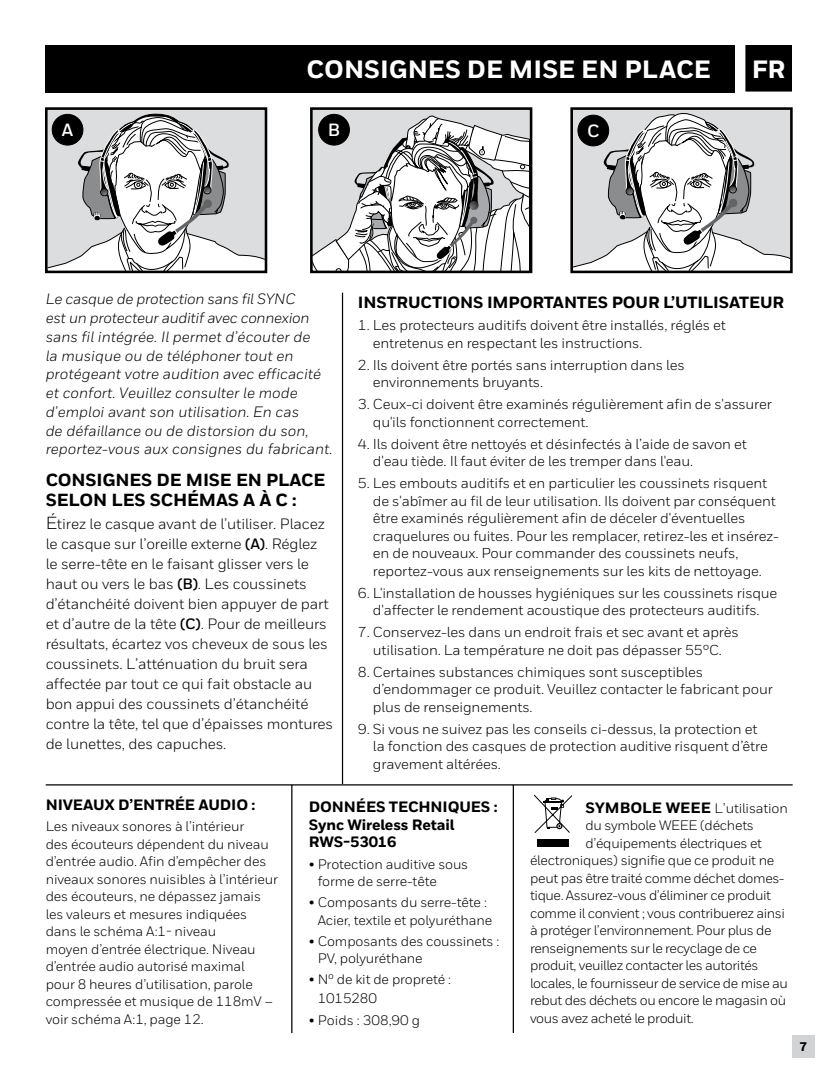
<style>
.page{position:relative;width:837px;height:1080px;background:#fff}
.page>*{position:absolute;margin:0;border:0;box-sizing:border-box;transform-origin:0 0}
.t1{font:800 25px "Honeywell Sans";color:#fff}
.t2{font:700 17.75px "Honeywell Sans";color:#fff}
.t3{font:800 17.5px/20px "Honeywell Sans";letter-spacing:-.01em;color:#000}
.t4{font:800 16.25px "Honeywell Sans";letter-spacing:-.01em;color:#000}
.t5{font:15px/20px "Honeywell Sans";letter-spacing:-.01em;color:#000}
.t6{font:italic 15px/18.8px "Honeywell Sans";color:#000}
.t7{font:800 15px/17.5px "Honeywell Sans";letter-spacing:-.01em;color:#000}
.t8{font:14.5px/17.5px "Honeywell Sans";letter-spacing:-.01em;color:#000}
.t9{font:13.75px/17.5px "Honeywell Sans";letter-spacing:-.01em;color:#000}
.t10{font:13.75px "Honeywell Sans";letter-spacing:-.03em;color:#000}
.t11{font:800 12.5px "Honeywell Sans";color:#000}
.s1{font-size:17.5px}
.s2{font-weight:700}
.s3{font-weight:800;font-size:15px}
</style>
<div class="page">
<div style="left:792px;top:1035px;width:22px;height:23px;background:#d1d3d4"></div>
<svg style="left:49px;top:113px;width:214px;height:156px"></svg>
<div style="left:203px;top:200px;width:9px;height:8px;background:#636466;border-radius:50%"></div>
<div style="left:45px;top:107px;width:222px;height:166px;border:3px solid #000"></div>
<div style="left:311px;top:109px;width:220px;height:163px;background:#dcddde"></div>
<svg style="left:314px;top:116px;width:214px;height:153px"></svg>
<div style="left:470px;top:217px;width:8px;height:7px;background:#636466;border-radius:50%"></div>
<div style="left:310px;top:107px;width:222px;height:166px;border:3px solid #000"></div>
<svg style="left:574px;top:112px;width:215px;height:157px"></svg>
<div style="left:729px;top:199px;width:8px;height:8px;background:#636466;border-radius:50%"></div>
<div style="left:570px;top:107px;width:223px;height:166px;border:3px solid #000"></div>
<div style="left:52px;top:114px;width:31px;height:31px;background:#000;border-radius:50%"></div>
<div style="left:52px;top:114px;width:31px;height:31px;border:1px solid #000;border-radius:50%"></div>
<div style="left:319px;top:114px;width:30px;height:31px;background:#000;border-radius:50%"></div>
<div style="left:318px;top:114px;width:32px;height:31px;border:1px solid #000;border-radius:50%"></div>
<div style="left:578px;top:115px;width:31px;height:31px;background:#000;border-radius:50%"></div>
<div style="left:578px;top:115px;width:31px;height:31px;border:1px solid #000;border-radius:50%"></div>
<hr style="left:342px;top:293px;width:1px;height:491px;background:#000">
<div style="left:537px;top:839px;width:32px;height:8px;background:#000"></div>
<svg style="left:534px;top:794px;width:38px;height:39px"></svg>
<hr style="left:46px;top:784px;width:747px;height:2px;background:#000">
<hr style="left:291px;top:785px;width:1px;height:248px;background:#000">
<hr style="left:513px;top:785px;width:1px;height:248px;background:#000">
<div style="left:45px;top:45px;width:689px;height:47px;background:#000"></div>
<div style="left:746px;top:46px;width:45px;height:45px;background:#000"></div>
<div style="left:745px;top:45px;width:47px;height:47px;border:2px solid #000"></div>
<h1 class="t1" style="left:307px;top:54px;width:406px">CONSIGNES DE MISE EN PLACE</h1>
<h1 class="t1" style="left:752px;top:54px;width:35px">FR</h1>
<p class="t2" style="left:62px;top:119px;width:13px">A</p>
<p class="t2" style="left:328px;top:119px;width:14px">B</p>
<p class="t2" style="left:587px;top:120px;width:14px">C</p>
<p class="t6" style="left:46px;top:290px;width:288px">Le casque de protection sans fil SYNC<br>est un protecteur auditif avec connexion sans fil intégrée. Il permet d’écouter de<br>la musique ou de téléphoner tout en protégeant votre audition avec efficacité et confort. Veuillez consulter le mode d’emploi avant son utilisation. En cas<br>de défaillance ou de distorsion du son, reportez-vous aux consignes du fabricant.</p>
<p class="t3" style="left:46px;top:470px;width:281px">CONSIGNES DE MISE EN PLACE<br>SELON LES SCHÉMAS A À C :</p>
<p class="t5" style="left:46px;top:514px;width:289px"><span class="s1">É</span>tirez le casque avant de l’utiliser. Placez le casque sur l’oreille externe <span class="s2">(A)</span>. Réglez<br>le serre-tête en le faisant glisser vers le haut ou vers le bas <span class="s2">(B)</span>. Les coussinets d’étanchéité doivent bien appuyer de part et d’autre de la tête <span class="s2">(C)</span>. Pour de meilleurs résultats, écartez vos cheveux de sous les coussinets. L’atténuation du bruit sera affectée par tout ce qui fait obstacle au bon appui des coussinets d’étanchéité contre la tête, tel que d’épaisses montures de lunettes, des capuches.</p>
<p class="t4" style="left:358px;top:293px;width:428px">INSTRUCTIONS IMPORTANTES POUR L’UTILISATEUR</p>
<p class="t8" style="left:373px;top:316px;width:354px;text-indent:-15px">1. Les protecteurs auditifs doivent être installés, réglés et entretenus en respectant les instructions.</p>
<p class="t8" style="left:373px;top:356px;width:313px;text-indent:-15px">2. Ils doivent être portés sans interruption dans les environnements bruyants.</p>
<p class="t8" style="left:373px;top:395px;width:400px;text-indent:-15px">3. Ceux-ci doivent être examinés régulièrement afin de s'assurer qu'ils fonctionnent correctement.</p>
<p class="t8" style="left:373px;top:435px;width:375px;text-indent:-15px">4. Ils doivent être nettoyés et désinfectés à l’aide de savon et d'eau tiède. Il faut éviter de les tremper dans l'eau.</p>
<p class="t8" style="left:373px;top:474px;width:408px;text-indent:-15px">5. Les embouts auditifs et en particulier les coussinets risquent de s'abîmer au fil de leur utilisation. Ils doivent par conséquent être examinés régulièrement afin de déceler d'éventuelles craquelures ou fuites. Pour les remplacer, retirez-les et insérez&shy;en de nouveaux. Pour commander des coussinets neufs, reportez-vous aux renseignements sur les kits de nettoyage.</p>
<p class="t8" style="left:358px;top:584px;width:421px;text-align:center">6. L'installation de housses hygiéniques sur les coussinets risque d'affecter le rendement acoustique des protecteurs auditifs.</p>
<p class="t8" style="left:358px;top:623px;width:382px;text-align:center">7. Conservez-les dans un endroit frais et sec avant et après utilisation. La température ne doit pas dépasser 55°C.</p>
<p class="t8" style="left:373px;top:663px;width:401px;text-indent:-15px">8. Certaines substances chimiques sont susceptibles d’endommager ce produit. Veuillez contacter le fabricant pour plus de renseignements.</p>
<p class="t8" style="left:373px;top:720px;width:397px;text-indent:-15px">9. Si vous ne suivez pas les conseils ci-dessus, la protection et la fonction des casques de protection auditive risquent d’être gravement altérées.</p>
<p class="t7" style="left:46px;top:797px;width:211px">NIVEAUX D’ENTRÉE AUDIO :</p>
<p class="t9" style="left:46px;top:818px;width:234px">Les niveaux sonores à l’intérieur<br>des écouteurs dépendent du niveau d’entrée audio. Afin d’empêcher des niveaux sonores nuisibles à l’intérieur des écouteurs, ne dépassez jamais les valeurs et mesures indiquées dans le schéma A:1- niveau<br>moyen d’entrée électrique. Niveau d’entrée audio autorisé maximal<br>pour 8 heures d’utilisation, parole compressée et musique de 118mV – voir schéma A:1, page 12.</p>
<p class="t7" style="left:309px;top:799px;width:190px">DONNÉES TECHNIQUES :<br>Sync Wireless Retail<br>RWS-53016</p>
<p class="t9" style="left:318px;top:855px;width:152px;text-indent:-9px">• Protection auditive sous forme de serre-tête</p>
<p class="t9" style="left:318px;top:894px;width:176px;text-indent:-9px">• Composants du serre-tête :<br>Acier, textile et polyuréthane</p>
<p class="t9" style="left:318px;top:932px;width:183px;text-indent:-9px">• Composants des coussinets :<br>PV, polyuréthane</p>
<p class="t9" style="left:318px;top:970px;width:135px;line-height:18.8px;text-indent:-9px">• Nº de kit de propreté :<br>1015280</p>
<p class="t9" style="left:309px;top:1012px;width:113px">• Poids : 308,90 g</p>
<p class="t9" style="left:585px;top:799px;width:204px"><span class="s3">SYMBOLE WEEE</span> L’utilisation</p>
<p class="t9" style="left:585px;top:817px;width:170px">du symbole WEEE (déchets</p>
<p class="t9" style="left:585px;top:834px;width:178px">d’équipements électriques et</p>
<p class="t9" style="left:530px;top:852px;width:246px">électroniques) signifie que ce produit ne</p>
<p class="t10" style="left:530px;top:870px;width:256px">peut pas être traité comme déchet domes-</p>
<p class="t10" style="left:530px;top:887px;width:242px">tique. Assurez-vous d’éliminer ce produit</p>
<p class="t10" style="left:530px;top:905px;width:256px">comme il convient ; vous contribuerez ainsi</p>
<p class="t10" style="left:530px;top:922px;width:243px">à protéger l’environnement. Pour plus de</p>
<p class="t10" style="left:530px;top:940px;width:228px">renseignements sur le recyclage de ce</p>
<p class="t10" style="left:530px;top:957px;width:230px">produit, veuillez contacter les autorités</p>
<p class="t10" style="left:530px;top:975px;width:260px">locales, le fournisseur de service de mise au</p>
<p class="t10" style="left:530px;top:992px;width:258px">rebut des déchets ou encore le magasin où</p>
<p class="t10" style="left:530px;top:1010px;width:165px">vous avez acheté le produit.</p>
<p class="t11" style="left:799px;top:1039px;width:9px">7</p>
</div>
